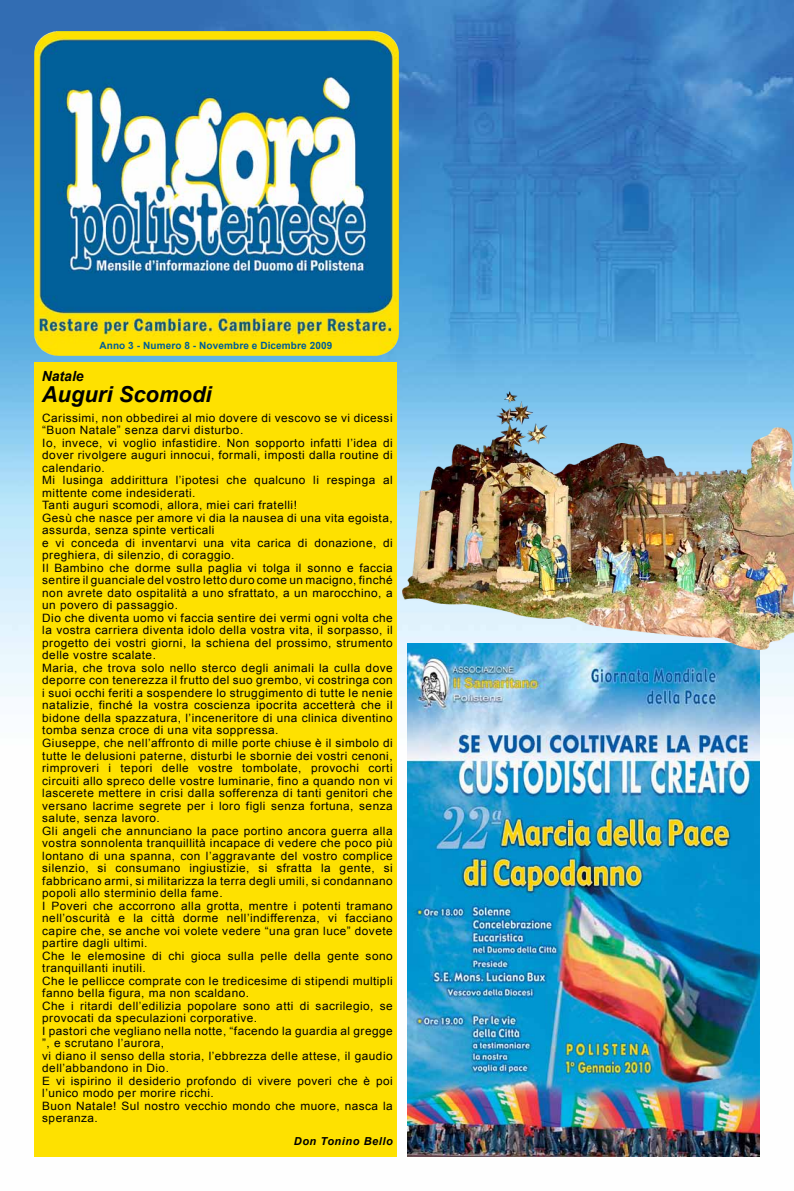
<style>
.page{position:relative;width:794px;height:1191px;background:#fff}
.page>*{position:absolute;margin:0;border:0;box-sizing:border-box;transform-origin:0 0}
.t1{font:italic 700 22px "Arial";color:#000}
.t2{font:italic 700 14px "Arial";color:#000}
.t3{font:11.5px/12.5px "Arial";letter-spacing:.04em;color:#000}
.t4{font:italic 700 11px "Arial";letter-spacing:.05em;color:#000}
.t5{font:700 10px "Arial";letter-spacing:.01em;color:#005e98}
</style>
<div class="page">
<img style="left:0;top:0;width:794px;height:1157px">
<div style="left:34px;top:363px;width:363px;height:794px;background:#fee100"></div>
<img style="left:34px;top:31px;width:365px;height:325px">
<img style="left:408px;top:649px;width:352px;height:508px">
<img style="left:402px;top:391px;width:392px;height:258px">
<p class="t5" style="left:99px;top:339px;width:234px">Anno 3 - Numero 8 - Novembre e Dicembre 2009</p>
<p class="t2" style="left:42px;top:367px;width:44px">Natale</p>
<h1 class="t1" style="left:42px;top:380px;width:171px">Auguri Scomodi</h1>
<p class="t3" style="left:42px;top:412px;width:352px">Carissimi, non obbedirei al mio dovere di vescovo se vi dicessi “Buon Natale” senza darvi disturbo.<br>Io, invece, vi voglio infastidire. Non sopporto infatti l’idea di dover rivolgere auguri innocui, formali, imposti dalla routine di calendario.<br>Mi lusinga addirittura l’ipotesi che qualcuno li respinga al mittente come indesiderati.<br>Tanti auguri scomodi, allora, miei cari fratelli!<br>Gesù che nasce per amore vi dia la nausea di una vita egoista, assurda, senza spinte verticali<br>e vi conceda di inventarvi una vita carica di donazione, di preghiera, di silenzio, di coraggio.<br>Il Bambino che dorme sulla paglia vi tolga il sonno e faccia sentire il guanciale del vostro letto duro come un macigno, finché non avrete dato ospitalità a uno sfrattato, a un marocchino, a un povero di passaggio.<br>Dio che diventa uomo vi faccia sentire dei vermi ogni volta che la vostra carriera diventa idolo della vostra vita, il sorpasso, il progetto dei vostri giorni, la schiena del prossimo, strumento delle vostre scalate.<br>Maria, che trova solo nello sterco degli animali la culla dove deporre con tenerezza il frutto del suo grembo, vi costringa con i suoi occhi feriti a sospendere lo struggimento di tutte le nenie natalizie, finché la vostra coscienza ipocrita accetterà che il bidone della spazzatura, l’inceneritore di una clinica diventino tomba senza croce di una vita soppressa.<br>Giuseppe, che nell’affronto di mille porte chiuse è il simbolo di tutte le delusioni paterne, disturbi le sbornie dei vostri cenoni, rimproveri i tepori delle vostre tombolate, provochi corti circuiti allo spreco delle vostre luminarie, fino a quando non vi lascerete mettere in crisi dalla sofferenza di tanti genitori che versano lacrime segrete per i loro figli senza fortuna, senza salute, senza lavoro.<br>Gli angeli che annunciano la pace portino ancora guerra alla vostra sonnolenta tranquillità incapace di vedere che poco più lontano di una spanna, con l’aggravante del vostro complice silenzio, si consumano ingiustizie, si sfratta la gente, si fabbricano armi, si militarizza la terra degli umili, si condannano popoli allo sterminio della fame.<br>I Poveri che accorrono alla grotta, mentre i potenti tramano nell’oscurità e la città dorme nell’indifferenza, vi facciano capire che, se anche voi volete vedere “una gran luce” dovete partire dagli ultimi.<br>Che le elemosine di chi gioca sulla pelle della gente sono tranquillanti inutili.<br>Che le pellicce comprate con le tredicesime di stipendi multipli fanno bella figura, ma non scaldano.<br>Che i ritardi dell’edilizia popolare sono atti di sacrilegio, se provocati da speculazioni corporative.<br>I pastori che vegliano nella notte, “facendo la guardia al gregge ”, e scrutano l’aurora,<br>vi diano il senso della storia, l’ebbrezza delle attese, il gaudio dell’abbandono in Dio.<br>E vi ispirino il desiderio profondo di vivere poveri che è poi l’unico modo per morire ricchi.<br>Buon Natale! Sul nostro vecchio mondo che muore, nasca la speranza.</p>
<p class="t4" style="left:294px;top:1134px;width:100px">Don Tonino Bello</p>
</div>
